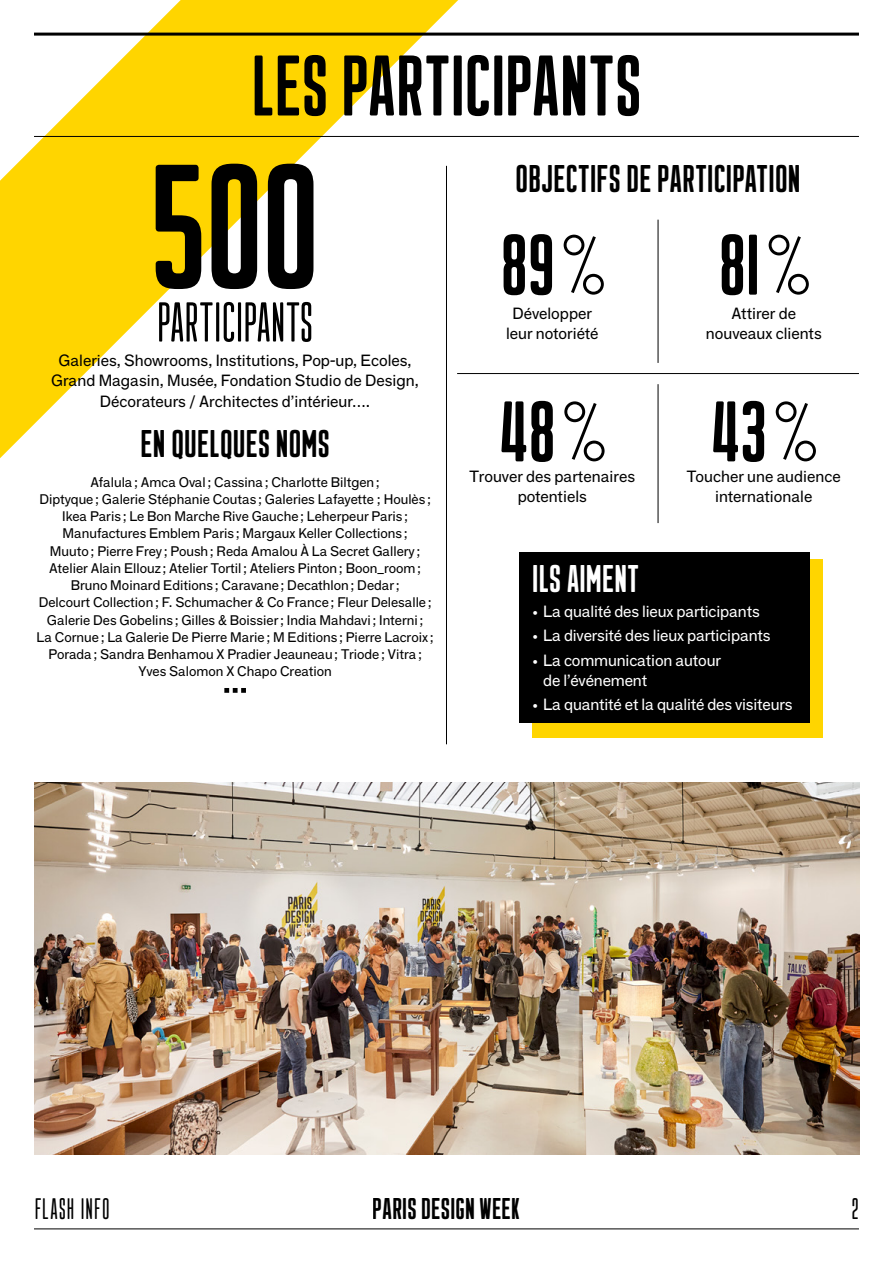
<style>
.page{position:relative;width:893px;height:1263px;background:#fff}
.page>*{position:absolute;margin:0;border:0;box-sizing:border-box;transform-origin:0 0}
.t1{font:123px "Le Plus Condense";color:#000}
.t2{font:60px "Le Plus Condense";letter-spacing:.01em;color:#000}
.t3{font:51px "Le Mince";letter-spacing:.01em;color:#000}
.t4{font:27px "Le Plus Condense";letter-spacing:.005em;color:#000}
.t5{font:27px "Le Mince";letter-spacing:.045em;color:#000}
.t6{font:27px "Le Plus Condense";letter-spacing:.01em;color:#fff}
.t7{font:21px "Le Plus Condense";letter-spacing:.01em;color:#000}
.t8{font:15.75px/20.2px "F Grotesk";color:#000;text-align:center}
.t9{font:15.75px/20.2px "F Grotesk";letter-spacing:-.01em;color:#fff}
.t10{font:13.5px/17.2px "F Grotesk";color:#000;text-align:center}
</style>
<div class="page">
<hr style="left:34px;top:1228px;width:825px;height:1px;background:#000">
<hr style="left:34px;top:33px;width:825px;height:3px;background:#000">
<hr style="left:34px;top:136px;width:825px;height:1px;background:#000">
<svg style="left:0;top:0;width:705px;height:524px"></svg>
<img style="left:34px;top:782px;width:825px;height:372px">
<hr style="left:446px;top:166px;width:1px;height:578px;background:#000">
<hr style="left:457px;top:373px;width:402px;height:1px;background:#000">
<hr style="left:658px;top:220px;width:1px;height:143px;background:#000">
<hr style="left:658px;top:384px;width:1px;height:139px;background:#000">
<div style="left:532px;top:560px;width:290px;height:178px;background:#ffd500"></div>
<div style="left:519px;top:552px;width:291px;height:171px;background:#000"></div>
<h2 class="t2" style="left:252px;top:60px;width:391px">LES PARTICIPANTS</h2>
<h1 class="t1" style="left:151px;top:173px;width:170px">500</h1>
<h3 class="t3" style="left:157px;top:289px;width:157px">PARTICIPANTS</h3>
<p class="t8" style="left:51px;top:349px;width:369px">Galeries, Showrooms, Institutions, Pop-up, Ecoles,<br>Grand Magasin, Musée, Fondation Studio de Design,<br>Décorateurs / Architectes d’intérieur….</p>
<h3 class="t4" style="left:141px;top:431px;width:191px">EN QUELQUES NOMS</h3>
<p class="t10" style="left:37px;top:472px;width:399px">Afalula; Amca Oval; Cassina; Charlotte Biltgen;<br>Diptyque; Galerie Stéphanie Coutas ; Galeries Lafayette ; Houlès ; Ikea Paris ; Le Bon Marche Rive Gauche; Leherpeur Paris ; Manufactures Emblem Paris ; Margaux Keller Collections ;<br>Muuto; Pierre Frey ; Poush; Reda Amalou À La Secret Gallery ; Atelier Alain Ellouz ; Atelier Tortil; Ateliers Pinton; Boon_room; Bruno Moinard Editions ; Caravane; Decathlon; Dedar;<br>Delcourt Collection; F. Schumacher &amp; Co France; Fleur Delesalle; Galerie Des Gobelins ; Gilles &amp; Boissier; India Mahdavi; Interni;<br>La Cornue; La Galerie De Pierre Marie; M Editions ; Pierre Lacroix ; Porada; Sandra Benhamou X Pradier Jeauneau; Triode; Vitra; Yves Salomon X Chapo Creation</p>
<h2 class="t2" style="left:223px;top:637px;width:26px">…</h2>
<h3 class="t4" style="left:516px;top:167px;width:286px">OBJECTIFS DE PARTICIPATION</h3>
<h2 class="t2" style="left:501px;top:239px;width:105px">89%</h2>
<p class="t8" style="left:506px;top:302px;width:94px">Développer leur notoriété</p>
<h2 class="t2" style="left:500px;top:406px;width:106px">48%</h2>
<p class="t8" style="left:469px;top:465px;width:167px">Trouver des partenaires potentiels</p>
<h2 class="t2" style="left:719px;top:239px;width:91px">81%</h2>
<p class="t8" style="left:706px;top:302px;width:117px">Attirer de nouveaux clients</p>
<h2 class="t2" style="left:712px;top:406px;width:106px">43%</h2>
<p class="t8" style="left:687px;top:465px;width:155px">Toucher une audience internationale</p>
<h3 class="t6" style="left:532px;top:567px;width:108px">ILS AIMENT</h3>
<p class="t9" style="left:532px;top:600px;width:229px">• La qualité des lieux participants</p>
<p class="t9" style="left:532px;top:624px;width:240px">• La diversité des lieux participants</p>
<p class="t9" style="left:543px;top:649px;width:179px;text-indent:-11px">• La communication autour de l’événement</p>
<p class="t9" style="left:532px;top:694px;width:262px">• La quantité et la qualité des visiteurs</p>
<h3 class="t5" style="left:34px;top:1191px;width:77px">FLASH INFO</h3>
<h3 class="t7" style="left:373px;top:1200px;width:149px">PARIS DESIGN WEEK</h3>
<h3 class="t5" style="left:852px;top:1191px;width:8px">2</h3>
</div>
